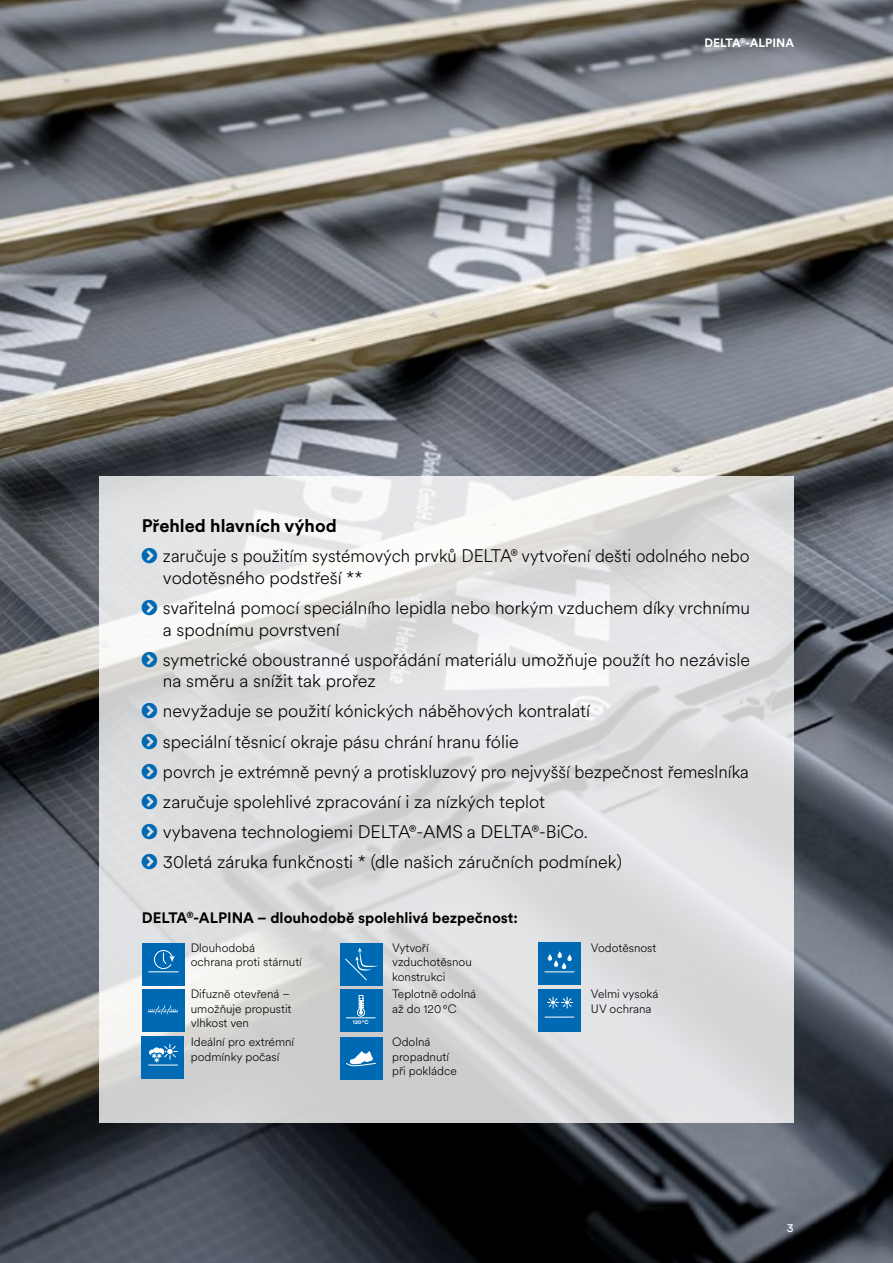
<style>
.page{position:relative;width:893px;height:1263px;background:#fff}
.page>*{position:absolute;margin:0;border:0;box-sizing:border-box;transform-origin:0 0}
.t1{font:300 18px/30.2px "Circular XX";color:#000}
.t2{font:300 18px/21.6px "Circular XX";color:#000;scale:.96 1}
.t3{font:700 18px "Circular XX";color:#000}
.t4{font:700 15px "Circular XX";color:#000}
.t5{font:300 12px/14.4px "Circular XX";color:#000}
.t6{font:700 12px "Circular XX";color:#fff}
.t7{font:12px "Circular XX";color:#fff}
.t8{font:700 5.4px "Circular XX";color:#fff}
</style>
<div class="page">
<img style="left:0;top:0;width:893px;height:1263px">
<svg style="left:99px;top:476px;width:695px;height:647px;background:#dedfe0"></svg>
<div style="left:142px;top:943px;width:42px;height:42px;background:#0069b4"></div>
<svg style="left:148px;top:950px;width:31px;height:23px"></svg>
<div style="left:340px;top:1038px;width:42px;height:42px;background:#0069b4"></div>
<svg style="left:346px;top:1051px;width:30px;height:16px"></svg>
<div style="left:340px;top:989px;width:42px;height:42px;background:#0069b4"></div>
<svg style="left:345px;top:995px;width:31px;height:24px"></svg>
<div style="left:539px;top:989px;width:42px;height:42px;background:#0069b4"></div>
<svg style="left:547px;top:996px;width:26px;height:13px"></svg>
<svg style="left:545px;top:1017px;width:29px;height:1px"></svg>
<div style="left:340px;top:943px;width:42px;height:42px;background:#0069b4"></div>
<svg style="left:345px;top:947px;width:33px;height:34px"></svg>
<div style="left:539px;top:943px;width:42px;height:42px;background:#0069b4"></div>
<svg style="left:545px;top:951px;width:29px;height:21px"></svg>
<div style="left:142px;top:1036px;width:42px;height:42px;background:#0069b4"></div>
<hr style="left:148px;top:1064px;width:30px;height:1px;background:#fff">
<svg style="left:149px;top:1043px;width:29px;height:20px"></svg>
<div style="left:142px;top:989px;width:42px;height:43px;background:#0069b4"></div>
<svg style="left:148px;top:1004px;width:30px;height:11px"></svg>
<svg style="left:142px;top:548px;width:15px;height:16px"></svg>
<svg style="left:142px;top:600px;width:15px;height:15px"></svg>
<svg style="left:142px;top:652px;width:15px;height:15px"></svg>
<svg style="left:142px;top:703px;width:15px;height:16px"></svg>
<svg style="left:142px;top:733px;width:15px;height:16px"></svg>
<svg style="left:142px;top:763px;width:15px;height:16px"></svg>
<svg style="left:142px;top:794px;width:15px;height:15px"></svg>
<svg style="left:142px;top:824px;width:15px;height:15px"></svg>
<svg style="left:142px;top:854px;width:15px;height:15px"></svg>
<p class="t6" style="left:704px;top:34px;width:91px">DELTA<sup>®</sup>-ALPINA</p>
<p class="t3" style="left:142px;top:513px;width:196px">Přehled hlavních výhod</p>
<p class="t2" style="left:163px;top:544px;width:612px">zaručuje s použitím systémových prvků DELTA® vytvoření dešti odolného nebo vodotěsného podstřeší **</p>
<p class="t1" style="left:163px;top:596px;width:589px;line-height:21.6px">svařitelná pomocí speciálního lepidla nebo horkým vzduchem díky vrchnímu a spodnímu povrstvení</p>
<p class="t1" style="left:163px;top:648px;width:589px;line-height:21.6px">symetrické oboustranné uspořádání materiálu umožňuje použít ho nezávisle na směru a snížit tak prořez</p>
<p class="t1" style="left:163px;top:695px;width:587px">nevyžaduje se použití kónických náběhových kontralatí<br>speciální těsnicí okraje pásu chrání hranu fólie<br>povrch je extrémně pevný a protiskluzový pro nejvyšší bezpečnost řemeslníka zaručuje spolehlivé zpracování i za nízkých teplot<br>vybavena technologiemi DELTA®-AMS a DELTA®-BiCo.<br>30letá záruka funkčnosti * (dle našich záručních podmínek)</p>
<p class="t4" style="left:142px;top:907px;width:378px">DELTA<sup>®</sup>-ALPINA – dlouhodobě spolehlivá bezpečnost:</p>
<p class="t5" style="left:191px;top:940px;width:113px">Dlouhodobá<br>ochrana proti stárnutí</p>
<p class="t5" style="left:392px;top:986px;width:86px">Teplotně odolná až do 120°C</p>
<p class="t5" style="left:392px;top:940px;width:38px">Vytvoří</p>
<p class="t5" style="left:591px;top:940px;width:67px">Vodotěsnost</p>
<p class="t5" style="left:392px;top:954px;width:81px">vzduchotěsnou konstrukci</p>
<p class="t5" style="left:591px;top:986px;width:69px">Velmi vysoká<br>UV ochrana</p>
<p class="t5" style="left:191px;top:986px;width:102px;text-align:justify">Difuzně otevřená – umožňuje propustit vlhkost ven</p>
<p class="t8" style="left:353px;top:1019px;width:17px">120°C</p>
<p class="t5" style="left:191px;top:1034px;width:105px">Ideální pro extrémní podmínky počasí</p>
<p class="t5" style="left:392px;top:1034px;width:66px">Odolná propadnutí při pokládce</p>
<p class="t7" style="left:787px;top:1219px;width:8px">3</p>
</div>
